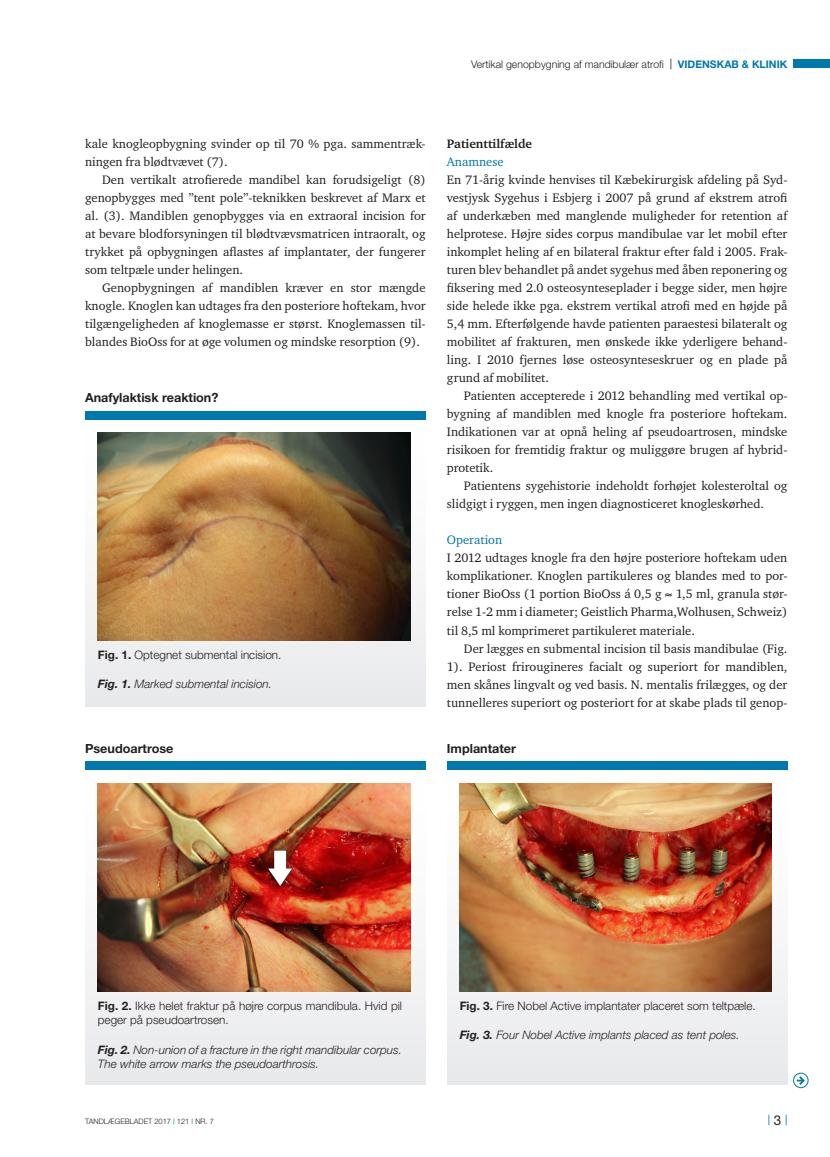
<style>
.page{position:relative;width:830px;height:1157px;background:#fff}
.page>*{position:absolute;margin:0;border:0;box-sizing:border-box;transform-origin:0 0}
.oversigt_brød_indryk{font:12.6px/18px "Charter ITC";color:#231f20;text-align:justify}
.oversigt_brød{font:12.6px/18px "Charter ITC";color:#231f20;text-align:justify}
.Figuroverskrifter{font:700 12.6px "Helvetica Neue";color:#231f20}
.oversigt_under_melle{font:12.6px "Charter ITC";color:#0078ae}
.oversigt_mellemrubri{font:700 12.6px "Charter ITC";color:#231f20}
.tabel_brød{font:italic 300 11.7px/14.7px "Helvetica Neue";color:#231f20}
.tabel_brød-2{font:300 11.7px/14.7px "Helvetica Neue";color:#231f20}
.t1{font:300 10.5px "Helvetica Neue";color:#231f20}
.t2{font:10.5px "Helvetica Neue LT Std";color:#0078ae}
.t3{font:300 7.5px "Helvetica Neue";color:#231f20}
.s1{font-family:"Helvetica Neue LT Std";font-weight:400}
.s2{font-weight:700;color:#0078ae}
.s3{font-weight:700}
.s4{font-weight:400;color:#0078ae}
.s5{font-family:"Helvetica Neue";font-size:13.5px;color:#231f20}
</style>
<div class="page">
<div style="left:793px;top:60px;width:36px;height:8px;background:#0078ae"></div>
<div style="left:793px;top:1073px;width:14px;height:14px;border:1px solid #0078ae;border-radius:50%"></div>
<svg style="left:796px;top:1074px;width:9px;height:12px"></svg>
<svg style="left:85px;top:419px;width:340px;height:288px;fill:#ededef"></svg>
<div style="left:85px;top:411px;width:340px;height:8px;background:#0078ae"></div>
<img style="left:98px;top:433px;width:312px;height:208px">
<svg style="left:85px;top:783px;width:340px;height:301px;fill:#edeeef"></svg>
<div style="left:85px;top:761px;width:340px;height:9px;background:#0078ae"></div>
<img style="left:98px;top:783px;width:312px;height:208px">
<div style="left:446px;top:766px;width:341px;height:318px;background:linear-gradient(to bottom,#fff,#eaebec)"></div>
<div style="left:446px;top:761px;width:341px;height:9px;background:#0078ae"></div>
<img style="left:459px;top:783px;width:312px;height:208px">
<p class="t1" style="left:471px;top:58px;width:318px">Vertikal genopbygning af mandibulær atrofi <span class="s1">|</span> <span class="s2">VIDENSKAB &amp; KLINIK</span></p>
<p class="oversigt_brød_indryk" style="left:85px;top:135px;width:342px">kale knogleopbygning svinder op til 70 % pga. sammentræk&shy;ningen fra blødtvævet (7).</p>
<p class="oversigt_brød_indryk" style="left:85px;top:171px;width:342px;text-indent:17px">Den vertikalt atrofierede mandibel kan forudsigeligt (8) genopbygges med ”tent pole”-teknikken beskrevet af Marx et al. (3). Mandiblen genopbygges via en extraoral incision for at bevare blodforsyningen til blødtvævsmatricen intraoralt, og trykket på opbygningen aflastes af implantater, der fungerer som teltpæle under helingen.</p>
<p class="oversigt_brød_indryk" style="left:85px;top:279px;width:342px;text-indent:17px">Genopbygningen af mandiblen kræver en stor mængde knogle. Knoglen kan udtages fra den posteriore hoftekam, hvor tilgængeligheden af knoglemasse er størst. Knoglemassen til&shy;blandes BioOss for at øge volumen og mindske resorption (9).</p>
<p class="Figuroverskrifter" style="left:85px;top:390px;width:135px">Anafylaktisk reaktion?</p>
<p class="tabel_brød-2" style="left:98px;top:647px;width:185px"><span class="s3">Fig. 1.</span> Optegnet submental incision.</p>
<p class="tabel_brød" style="left:98px;top:676px;width:176px"><span class="s3">Fig. 1.</span> Marked submental incision.</p>
<p class="Figuroverskrifter" style="left:85px;top:740px;width:90px">Pseudoartrose</p>
<p class="oversigt_mellemrubri" style="left:446px;top:136px;width:87px">Patienttilfælde</p>
<p class="oversigt_under_melle" style="left:446px;top:154px;width:58px">Anamnese</p>
<p class="oversigt_brød" style="left:446px;top:171px;width:342px">En 71-årig kvinde henvises til Kæbekirurgisk afdeling på Syd&shy;vestjysk Sygehus i Esbjerg i 2007 på grund af ekstrem atrofi af underkæben med manglende muligheder for retention af helprotese. Højre sides corpus mandibulae var let mobil efter inkomplet heling af en bilateral fraktur efter fald i 2005. Frak&shy;turen blev behandlet på andet sygehus med åben reponering og fiksering med 2.0 osteosynteseplader i begge sider, men højre side helede ikke pga. ekstrem vertikal atrofi med en højde på 5,4 mm. Efterfølgende havde patienten paraestesi bilateralt og mobilitet af frakturen, men ønskede ikke yderligere behand&shy;ling. I 2010 fjernes løse osteosynteseskruer og en plade på grund af mobilitet.</p>
<p class="oversigt_brød_indryk" style="left:446px;top:387px;width:342px;text-indent:17px">Patienten accepterede i 2012 behandling med vertikal op&shy;bygning af mandiblen med knogle fra posteriore hoftekam.<br>Indikationen var at opnå heling af pseudoartrosen, mindske risikoen for fremtidig fraktur og muliggøre brugen af hybrid&shy;protetik.</p>
<p class="oversigt_brød_indryk" style="left:446px;top:477px;width:342px;text-indent:17px">Patientens sygehistorie indeholdt forhøjet kolesteroltal og slidgigt i ryggen, men ingen diagnosticeret knogleskørhed.</p>
<p class="oversigt_under_melle" style="left:446px;top:532px;width:57px">Operation</p>
<p class="oversigt_brød" style="left:446px;top:549px;width:342px">I 2012 udtages knogle fra den højre posteriore hoftekam uden komplikationer. Knoglen partikuleres og blandes med to por&shy;tioner BioOss (1 portion BioOss á 0,5 g ≈ 1,5 ml, granula stør&shy;relse 1-2 mm i diameter; Geistlich Pharma,Wolhusen, Schweiz) til 8,5 ml komprimeret partikuleret materiale.</p>
<p class="oversigt_brød_indryk" style="left:446px;top:639px;width:342px;text-indent:17px">Der lægges en submental incision til basis mandibulae (Fig.<br>1). Periost frirougineres facialt og superiort for mandiblen, men skånes lingvalt og ved basis. N. mentalis frilægges, og der tunnelleres superiort og posteriort for at skabe plads til genop-</p>
<p class="Figuroverskrifter" style="left:446px;top:740px;width:71px">Implantater</p>
<p class="tabel_brød-2" style="left:98px;top:997px;width:305px"><span class="s3">Fig. 2.</span> Ikke helet fraktur på højre corpus mandibula. Hvid pil peger på pseudoartrosen.</p>
<p class="tabel_brød" style="left:98px;top:1042px;width:305px"><span class="s3">Fig. 2.</span> Non-union of a fracture in the right mandibular corpus.<br>The white arrow marks the pseudoarthrosis.</p>
<p class="tabel_brød-2" style="left:459px;top:997px;width:297px"><span class="s3">Fig. 3.</span> Fire Nobel Active implantater placeret som teltpæle.</p>
<p class="tabel_brød" style="left:459px;top:1027px;width:281px"><span class="s3">Fig. 3.</span> Four Nobel Active implants placed as tent poles.</p>
<p class="t3" style="left:85px;top:1116px;width:130px">TANDLÆGEBLADET 2017 <span class="s4">|</span> 121 <span class="s4">|</span> NR. 7</p>
<p class="t2" style="left:767px;top:1112px;width:21px">| <span class="s5">3</span> |</p>
</div>
